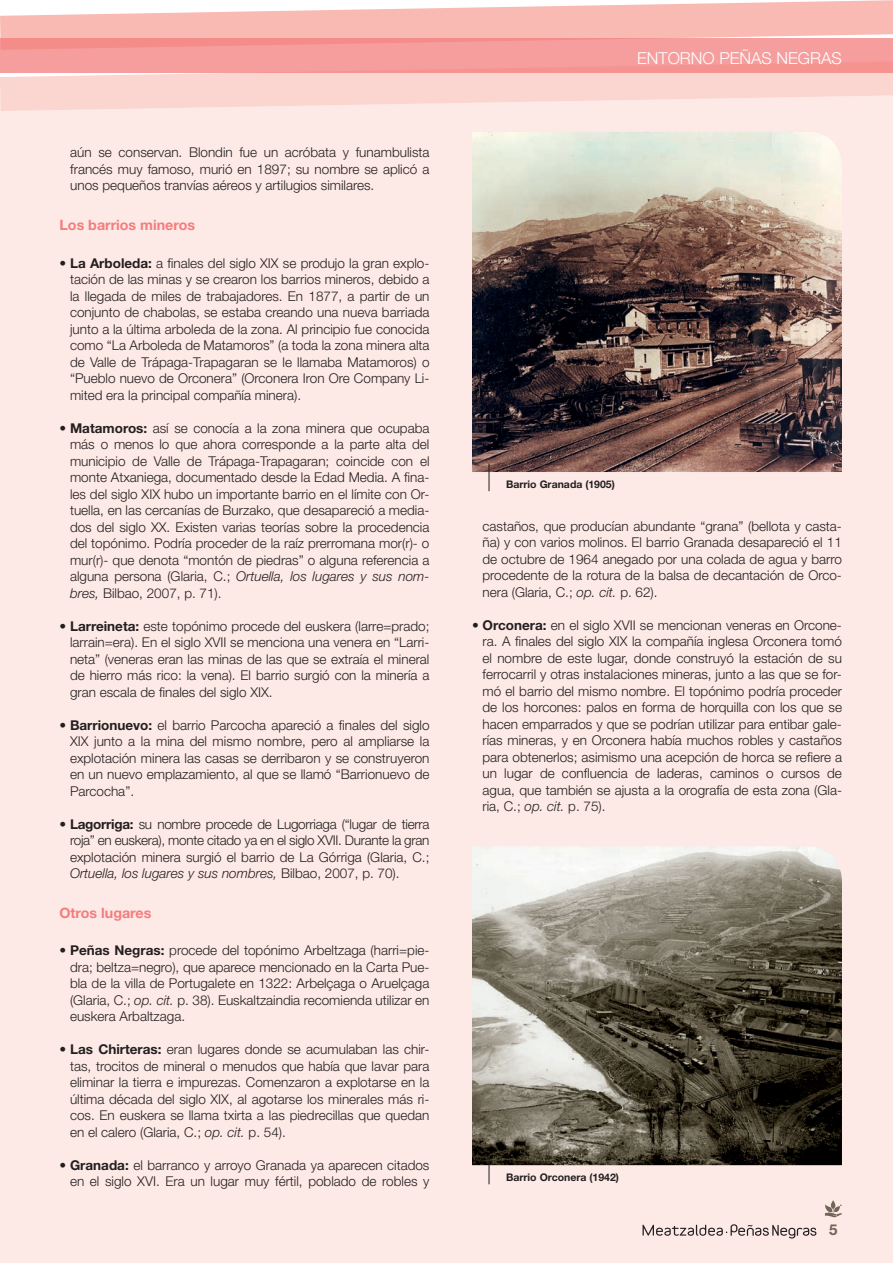
<style>
.page{position:relative;width:893px;height:1263px;background:#fff}
.page>*{position:absolute;margin:0;border:0;box-sizing:border-box;transform-origin:0 0}
.t1{font:300 16.5px "Helvetica Neue LT Std";color:#fff}
.t2{font:700 15px "Helvetica Neue LT Std";color:#716557}
.t3{font:700 14.25px "Helvetica Neue LT Std";color:#f37d7d}
.t4{font:300 13.5px/16.5px "Helvetica Neue LT Std";color:#231f20;text-align:justify}
.t5{font:700 10.5px "Helvetica Neue LT Std";color:#231f20}
.s1{font-weight:700}
.s2{font-style:italic}
</style>
<div class="page">
<div style="left:1px;top:94px;width:892px;height:1169px;background:#fde9e6"></div>
<svg style="left:825px;top:1200px;width:17px;height:17px"></svg>
<svg style="left:642px;top:1224px;width:174px;height:14px"></svg>
<div style="left:0;top:38px;width:893px;height:34px;background:#f69d9d"></div>
<svg style="left:0;top:0;width:893px;height:50px"></svg>
<svg style="left:0;top:62px;width:893px;height:49px"></svg>
<img style="left:472px;top:846px;width:370px;height:319px">
<img style="left:472px;top:132px;width:370px;height:340px">
<svg style="left:489px;top:1157px;width:1px;height:27px"></svg>
<svg style="left:489px;top:463px;width:1px;height:28px"></svg>
<p class="t4" style="left:70px;top:144px;width:361px">aún se conservan. Blondin fue un acróbata y funambulista francés muy famoso, murió en 1897; su nombre se aplicó a unos pequeños tranvías aéreos y artilugios similares.</p>
<p class="t3" style="left:60px;top:216px;width:137px">Los barrios mineros</p>
<p class="t4" style="left:70px;top:254px;width:361px;text-indent:-11px">• <span class="s1">La Arboleda:</span> a finales del siglo XIX se produjo la gran explo&shy;tación de las minas y se crearon los barrios mineros, debido a la llegada de miles de trabajadores. En 1877, a partir de un conjunto de chabolas, se estaba creando una nueva barriada junto a la última arboleda de la zona. Al principio fue conocida como “La Arboleda de Matamoros” (a toda la zona minera alta de Valle de Trápaga-Trapagaran se le llamaba Matamoros) o “Pueblo nuevo de Orconera” (Orconera Iron Ore Company Li&shy;mited era la principal compañía minera).</p>
<p class="t4" style="left:70px;top:419px;width:361px;text-indent:-11px">• <span class="s1">Matamoros:</span> así se conocía a la zona minera que ocupaba más o menos lo que ahora corresponde a la parte alta del municipio de Valle de Trápaga-Trapagaran; coincide con el monte Atxaniega, documentado desde la Edad Media. A fina&shy;les del siglo XIX hubo un importante barrio en el límite con Or&shy;tuella, en las cercanías de Burzako, que desapareció a media&shy;dos del siglo XX. Existen varias teorías sobre la procedencia del topónimo. Podría proceder de la raíz prerromana mor(r)- o mur(r)- que denota “montón de piedras” o alguna referencia a alguna persona (Glaria, C.; <span class="s2">Ortuella, los lugares y sus nom&shy;bres,</span> Bilbao, 2007, p. 71).</p>
<p class="t4" style="left:70px;top:617px;width:361px;text-indent:-11px">• <span class="s1">Larreineta:</span> este topónimo procede del euskera (larre=prado; larrain=era). En el siglo XVII se menciona una venera en “Larri&shy;neta” (veneras eran las minas de las que se extraía el mineral de hierro más rico: la vena). El barrio surgió con la minería a gran escala de finales del siglo XIX.</p>
<p class="t4" style="left:70px;top:716px;width:361px;text-indent:-11px">• <span class="s1">Barrionuevo:</span> el barrio Parcocha apareció a finales del siglo XIX junto a la mina del mismo nombre, pero al ampliarse la explotación minera las casas se derribaron y se construyeron en un nuevo emplazamiento, al que se llamó “Barrionuevo de Parcocha”.</p>
<p class="t4" style="left:70px;top:815px;width:361px;text-indent:-11px">• <span class="s1">Lagorriga:</span> su nombre procede de Lugorriaga (“lugar de tierra roja” en euskera), monte citado ya en el siglo XVII. Durante la gran explotación minera surgió el barrio de La Górriga (Glaria, C.; <span class="s2">Ortuella, los lugares y sus nombres,</span> Bilbao, 2007, p. 70).</p>
<p class="t3" style="left:60px;top:904px;width:93px">Otros lugares</p>
<p class="t4" style="left:70px;top:942px;width:361px;text-align:left;text-indent:-11px">• <span class="s1">Peñas Negras:</span> procede del topónimo Arbeltzaga (harri=pie&shy;dra; beltza=negro), que aparece mencionado en la Carta Pue&shy;bla de la villa de Portugalete en 1322: Arbelçaga o Aruelçaga (Glaria, C.; <span class="s2">op. cit.</span> p. 38). Euskaltzaindia recomienda utilizar en euskera Arbaltzaga.</p>
<p class="t4" style="left:70px;top:1041px;width:361px;text-indent:-11px">• <span class="s1">Las Chirteras:</span> eran lugares donde se acumulaban las chir&shy;tas, trocitos de mineral o menudos que había que lavar para eliminar la tierra e impurezas. Comenzaron a explotarse en la última década del siglo XIX, al agotarse los minerales más ri&shy;cos. En euskera se llama txirta a las piedrecillas que quedan en el calero (Glaria, C.; <span class="s2">op. cit.</span> p. 54).</p>
<p class="t4" style="left:60px;top:1156px;width:371px;text-align:right">• <span class="s1">Granada:</span> el barranco y arroyo Granada ya aparecen citados en el siglo XVI. Era un lugar muy fértil, poblado de robles y</p>
<p class="t1" style="left:637px;top:48px;width:206px">ENTORNO PEÑAS NEGRAS</p>
<p class="t5" style="left:506px;top:478px;width:110px">Barrio Granada (1905)</p>
<p class="t4" style="left:482px;top:517px;width:361px">castaños, que producían abundante “grana” (bellota y casta&shy;ña) y con varios molinos. El barrio Granada desapareció el 11 de octubre de 1964 anegado por una colada de agua y barro procedente de la rotura de la balsa de decantación de Orco&shy;nera (Glaria, C.; <span class="s2">op. cit.</span> p. 62).</p>
<p class="t4" style="left:482px;top:616px;width:361px;text-indent:-11px">• <span class="s1">Orconera:</span> en el siglo XVII se mencionan veneras en Orcone&shy;ra. A finales del siglo XIX la compañía inglesa Orconera tomó el nombre de este lugar, donde construyó la estación de su ferrocarril y otras instalaciones mineras, junto a las que se for&shy;mó el barrio del mismo nombre. El topónimo podría proceder de los horcones: palos en forma de horquilla con los que se hacen emparrados y que se podrían utilizar para entibar gale&shy;rías mineras, y en Orconera había muchos robles y castaños para obtenerlos; asimismo una acepción de horca se refiere a un lugar de confluencia de laderas, caminos o cursos de agua, que también se ajusta a la orografía de esta zona (Gla&shy;ria, C.; <span class="s2">op. cit.</span> p. 75).</p>
<p class="t5" style="left:506px;top:1171px;width:114px">Barrio Orconera (1942)</p>
<p class="t2" style="left:829px;top:1221px;width:10px">5</p>
</div>
